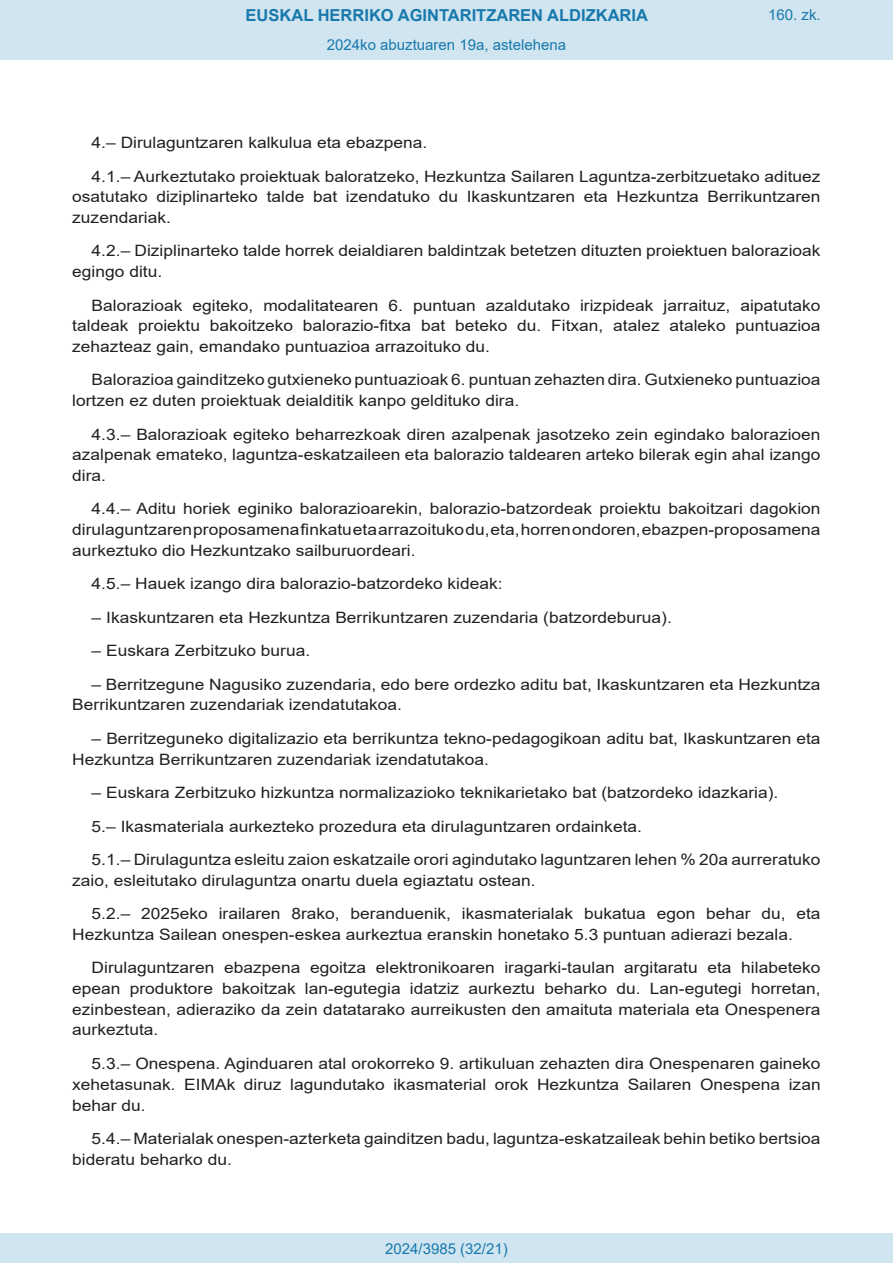
<style>
.page{position:relative;width:893px;height:1263px;background:#fff}
.page>*{position:absolute;margin:0;border:0;box-sizing:border-box;transform-origin:0 0}
.t1{font:700 16.5px "Arial";color:#1879ad}
.BOPVDetalle{font:15.6px/20.7px "Arial";color:#231f20;scale:1.11 1}
.Paginacion_Centro{font:15px "Arial";color:#1879ad}
</style>
<div class="page">
<div style="left:0;top:0;width:893px;height:60px;background:#d0e5f0"></div>
<div style="left:0;top:1233px;width:893px;height:30px;background:#d0e5f0"></div>
<p class="t1" style="left:246px;top:3px;width:404px">EUSKAL HERRIKO AGINTARITZAREN ALDIZKARIA</p>
<p class="Paginacion_Centro" style="left:327px;top:35px;width:241px">2024ko abuztuaren 19a, astelehena</p>
<p class="Paginacion_Centro" style="left:768px;top:5px;width:54px">160. zk.</p>
<p class="BOPVDetalle" style="left:92px;top:132px;width:304px">4.– Dirulaguntzaren kalkulua eta ebazpena.</p>
<p class="BOPVDetalle" style="left:72px;top:166px;width:676px;text-align:justify;text-indent:19px">4.1.– Aurkeztutako proiektuak baloratzeko, Hezkuntza Sailaren Laguntza-zerbitzuetako adituez osatutako diziplinarteko talde bat izendatuko du Ikaskuntzaren eta Hezkuntza Berrikuntzaren zuzendariak.</p>
<p class="BOPVDetalle" style="left:72px;top:240px;width:676px;text-indent:19px">4.2.– Diziplinarteko talde horrek deialdiaren baldintzak betetzen dituzten proiektuen balorazioak egingo ditu.</p>
<p class="BOPVDetalle" style="left:72px;top:295px;width:676px;text-align:justify;text-indent:19px">Balorazioak egiteko, modalitatearen 6. puntuan azaldutako irizpideak jarraituz, aipatutako taldeak proiektu bakoitzeko balorazio-fitxa bat beteko du. Fitxan, atalez ataleko puntuazioa zehazteaz gain, emandako puntuazioa arrazoituko du.</p>
<p class="BOPVDetalle" style="left:72px;top:369px;width:676px;text-indent:19px">Balorazioa gainditzeko gutxieneko puntuazioak 6. puntuan zehazten dira. Gutxieneko puntuazioa lortzen ez duten proiektuak deialditik kanpo geldituko dira.</p>
<p class="BOPVDetalle" style="left:72px;top:424px;width:676px;text-align:justify;text-indent:19px">4.3.– Balorazioak egiteko beharrezkoak diren azalpenak jasotzeko zein egindako balorazioen azalpenak emateko, laguntza-eskatzaileen eta balorazio taldearen arteko bilerak egin ahal izango dira.</p>
<p class="BOPVDetalle" style="left:72px;top:498px;width:676px;text-align:justify;text-indent:19px">4.4.– Aditu horiek eginiko balorazioarekin, balorazio-batzordeak proiektu bakoitzari dagokion dirulaguntzaren proposamena finkatu eta arrazoituko du, eta, horren ondoren, ebazpen-proposamena aurkeztuko dio Hezkuntzako sailburuordeari.</p>
<p class="BOPVDetalle" style="left:92px;top:573px;width:372px">4.5.– Hauek izango dira balorazio-batzordeko kideak:</p>
<p class="BOPVDetalle" style="left:92px;top:607px;width:524px">– Ikaskuntzaren eta Hezkuntza Berrikuntzaren zuzendaria (batzordeburua).</p>
<p class="BOPVDetalle" style="left:92px;top:640px;width:198px">– Euskara Zerbitzuko burua.</p>
<p class="BOPVDetalle" style="left:72px;top:674px;width:676px;text-indent:19px">– Berritzegune Nagusiko zuzendaria, edo bere ordezko aditu bat, Ikaskuntzaren eta Hezkuntza<br>Berrikuntzaren zuzendariak izendatutakoa.</p>
<p class="BOPVDetalle" style="left:72px;top:728px;width:676px;text-indent:19px">– Berritzeguneko digitalizazio eta berrikuntza tekno-pedagogikoan aditu bat, Ikaskuntzaren eta<br>Hezkuntza Berrikuntzaren zuzendariak izendatutakoa.</p>
<p class="BOPVDetalle" style="left:92px;top:782px;width:620px">– Euskara Zerbitzuko hizkuntza normalizazioko teknikarietako bat (batzordeko idazkaria).</p>
<p class="BOPVDetalle" style="left:92px;top:815px;width:497px">5.– Ikasmateriala aurkezteko prozedura eta dirulaguntzaren ordainketa.</p>
<p class="BOPVDetalle" style="left:72px;top:849px;width:676px;text-indent:19px">5.1.– Dirulaguntza esleitu zaion eskatzaile orori agindutako laguntzaren lehen % 20a aurreratuko zaio, esleitutako dirulaguntza onartu duela egiaztatu ostean.</p>
<p class="BOPVDetalle" style="left:72px;top:903px;width:676px;text-indent:19px">5.2.– 2025eko irailaren 8rako, beranduenik, ikasmaterialak bukatua egon behar du, eta<br>Hezkuntza Sailean onespen-eskea aurkeztua eranskin honetako 5.3 puntuan adierazi bezala.</p>
<p class="BOPVDetalle" style="left:72px;top:957px;width:676px;text-align:justify;text-indent:19px">Dirulaguntzaren ebazpena egoitza elektronikoaren iragarki-taulan argitaratu eta hilabeteko epean produktore bakoitzak lan-egutegia idatziz aurkeztu beharko du. Lan-egutegi horretan, ezinbestean, adieraziko da zein datatarako aurreikusten den amaituta materiala eta Onespenera aurkeztuta.</p>
<p class="BOPVDetalle" style="left:72px;top:1053px;width:676px;text-align:justify;text-indent:19px">5.3.– Onespena. Aginduaren atal orokorreko 9. artikuluan zehazten dira Onespenaren gaineko xehetasunak. EIMAk diruz lagundutako ikasmaterial orok Hezkuntza Sailaren Onespena izan behar du.</p>
<p class="BOPVDetalle" style="left:72px;top:1128px;width:676px;text-indent:19px">5.4.– Materialak onespen-azterketa gainditzen badu, laguntza-eskatzaileak behin betiko bertsioa bideratu beharko du.</p>
<p class="Paginacion_Centro" style="left:385px;top:1238px;width:124px">2024/3985 (32/21)</p>
</div>
